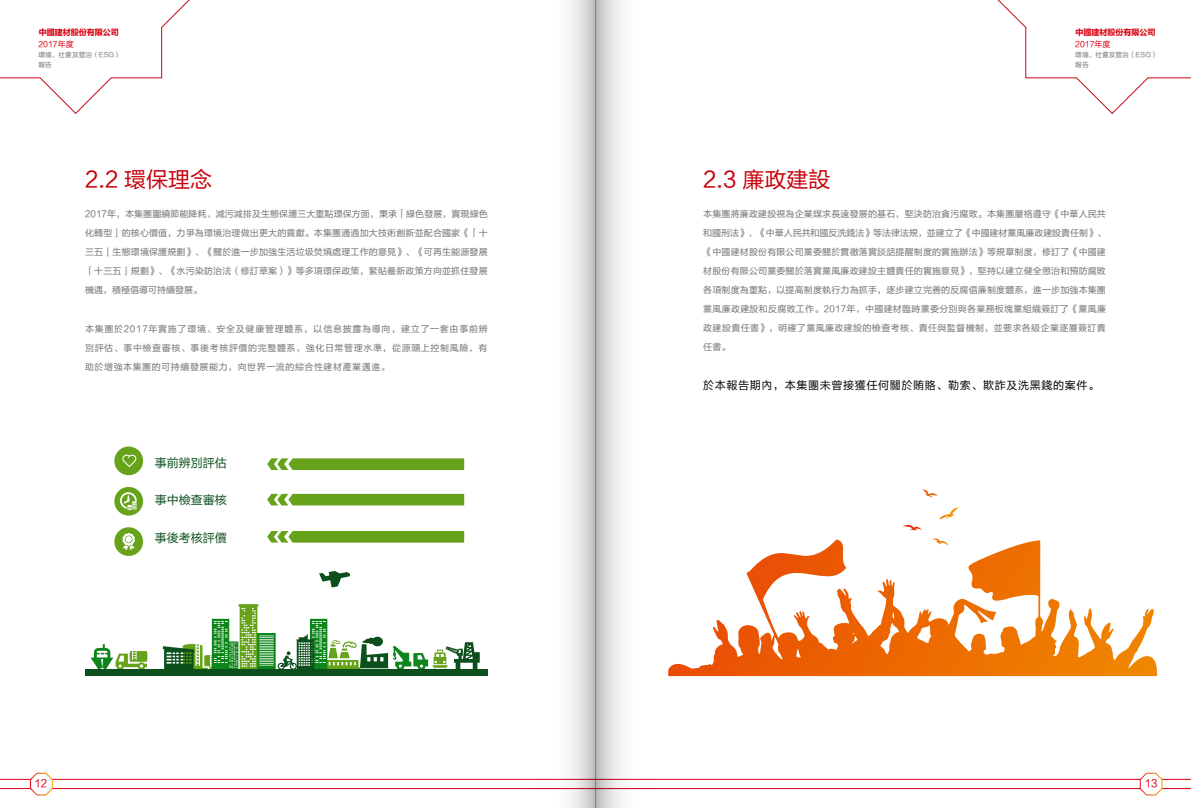
<style>
.page{position:relative;width:1191px;height:808px;background:#fff}
.page>*{position:absolute;margin:0;border:0;box-sizing:border-box;transform-origin:0 0}
.t1{font:22px "FZLTHK GBK1 0";color:#c7000b}
.t2{font:12px "FZLTHK GBK1 0";color:#0a4f1c}
.t3{font:11px "FZLTHK GBK1 0";letter-spacing:.06em;color:#000}
.t4{font:10.5px "FZLTHK GBK1 0";color:#d7000f}
.t5{font:9px/19px "FZLTHK GBK1 0";letter-spacing:.04em;color:#727171;text-align:justify}
.t6{font:700 8px "Microsoft Ya Hei";color:#d7000f}
.t7{font:8px "FZLTHK GBK1 0";color:#d7000f}
.t8{font:6.7px/10px "FZLTHK GBK1 0";color:#727171}
</style>
<div class="page">
<svg style="left:0;top:0;width:190px;height:114px"></svg>
<svg style="left:997px;top:0;width:194px;height:114px"></svg>
<svg style="left:0;top:772px;width:1191px;height:23px"></svg>
<svg style="left:595px;top:0;width:61px;height:808px"></svg>
<svg style="left:534px;top:0;width:61px;height:808px"></svg>
<div style="left:114px;top:446px;width:29px;height:29px;background:#66a31a;border-radius:50%"></div>
<div style="left:114px;top:487px;width:29px;height:29px;background:#66a31a;border-radius:50%"></div>
<div style="left:114px;top:527px;width:29px;height:29px;background:#66a31a;border-radius:50%"></div>
<svg style="left:122px;top:454px;width:14px;height:13px"></svg>
<svg style="left:120px;top:492px;width:17px;height:18px"></svg>
<svg style="left:122px;top:533px;width:13px;height:17px"></svg>
<svg style="left:267px;top:458px;width:197px;height:12px;background:#72aa2b"></svg>
<div style="left:267px;top:494px;width:197px;height:11px;background:#66a31a"></div>
<svg style="left:267px;top:531px;width:197px;height:12px;background:#72aa2b"></svg>
<svg style="left:319px;top:571px;width:32px;height:16px"></svg>
<svg style="left:90px;top:644px;width:58px;height:25px"></svg>
<svg style="left:163px;top:604px;width:317px;height:65px"></svg>
<div style="left:85px;top:669px;width:403px;height:7px;background:#0a4f1c"></div>
<svg style="left:668px;top:540px;width:489px;height:136px"></svg>
<svg style="left:902px;top:489px;width:56px;height:57px"></svg>
<p class="t6" style="left:39px;top:26px;width:81px">中國建材股份有限公司</p>
<p class="t6" style="left:1075px;top:26px;width:81px">中國建材股份有限公司</p>
<p class="t7" style="left:1075px;top:40px;width:37px">2017年度</p>
<p class="t8" style="left:1075px;top:50px;width:84px">環境、社會及管治（ESG）報告</p>
<p class="t7" style="left:38px;top:40px;width:37px">2017年度</p>
<p class="t8" style="left:38px;top:50px;width:84px">環境、社會及管治（ESG）報告</p>
<h1 class="t1" style="left:85px;top:167px;width:129px">2.2 環保理念</h1>
<p class="t5" style="left:85px;top:204px;width:404px">2017年，本集團圍繞節能降耗、減污減排及生態保護三大重點環保方面，秉承「綠色發展，實現綠色化轉型」的核心價值，力爭為環境治理做出更大的貢獻。本集團通過加大技術創新並配合國家《「十三五」生態環境保護規劃》、《關於進一步加強生活垃圾焚燒處理工作的意見》、《可再生能源發展「十三五」規劃》、《水污染防治法（修訂草案）》等多項環保政策，緊貼最新政策方向並抓住發展機遇，積極倡導可持續發展。</p>
<p class="t5" style="left:85px;top:319px;width:404px">本集團於2017年實施了環境、安全及健康管理體系，以信息披露為導向，建立了一套由事前辨別評估、事中檢查審核、事後考核評價的完整體系，強化日常管理水準，從源頭上控制風險，有助於增強本集團的可持續發展能力，向世界一流的綜合性建材產業邁進。</p>
<h2 class="t2" style="left:155px;top:456px;width:73px">事前辨別評估</h2>
<h2 class="t2" style="left:155px;top:494px;width:73px">事中檢查審核</h2>
<h2 class="t2" style="left:155px;top:531px;width:73px">事後考核評價</h2>
<h1 class="t1" style="left:703px;top:167px;width:129px">2.3 廉政建設</h1>
<p class="t5" style="left:703px;top:204px;width:404px">本集團將廉政建設視為企業謀求長遠發展的基石，堅決防治貪污腐敗。本集團嚴格遵守《中華人民共和國刑法》、《中華人民共和國反洗錢法》等法律法規，並建立了《中國建材黨風廉政建設責任制》、《中國建材股份有限公司黨委關於貫徹落實談話提醒制度的實施辦法》等規章制度，修訂了《中國建材股份有限公司黨委關於落實黨風廉政建設主體責任的實施意見》，堅持以建立健全懲治和預防腐敗各項制度為重點，以提高制度執行力為抓手，逐步建立完善的反腐倡廉制度體系，進一步加強本集團黨風廉政建設和反腐敗工作。2017年，中國建材臨時黨委分別與各業務板塊黨組織簽訂了《黨風廉政建設責任書》，明確了黨風廉政建設的檢查考核、責任與監督機制，並要求各級企業逐層簽訂責任書。</p>
<p class="t3" style="left:703px;top:379px;width:397px">於本報告期內，本集團未曾接獲任何關於賄賂、勒索、欺詐及洗黑錢的案件。</p>
<p class="t4" style="left:34px;top:778px;width:14px">12</p>
<p class="t4" style="left:1144px;top:778px;width:14px">13</p>
</div>
